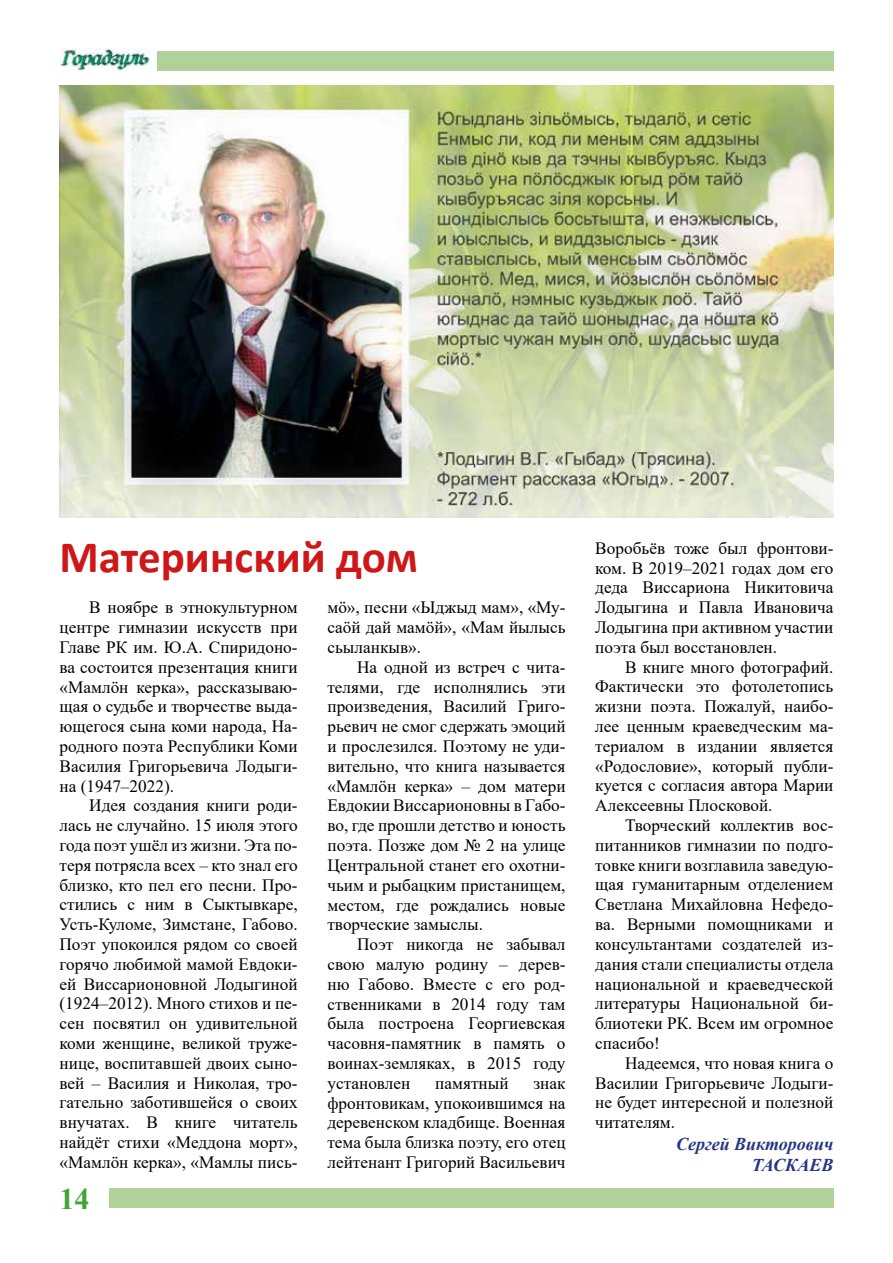
<style>
.page{position:relative;width:893px;height:1263px;background:#fff}
.page>*{position:absolute;margin:0;border:0;box-sizing:border-box;transform-origin:0 0}
.t1{font:700 45px "Calibri";color:#cd1719}
.t2{font:700 30px "Times New Roman";color:#3fa535}
.t3{font:italic 700 18px/21.6px "Times New Roman";color:#283583;text-align:right}
.t4{font:17.25px/19.8px "Times New Roman";color:#000;text-align:justify}
</style>
<div class="page">
<img style="left:60px;top:49px;width:90px;height:21px">
<div style="left:157px;top:51px;width:676px;height:20px;background:#b0d199"></div>
<div style="left:109px;top:1188px;width:724px;height:20px;background:#b0d199"></div>
<img style="left:60px;top:85px;width:773px;height:432px">
<h1 class="t1" style="left:60px;top:526px;width:360px">Материнский дом</h1>
<p class="t4" style="left:60px;top:597px;width:240px;text-indent:30px">В ноябре в этнокультурном центре гимназии искусств при Главе РК им. Ю.А. Спиридоно&shy;ва состоится презентация книги «Мамлӧн керка», рассказываю&shy;щая о судьбе и творчестве выда&shy;ющегося сына коми народа, На&shy;родного поэта Республики Коми Василия Григорьевича Лодыги&shy;на (1947–2022).</p>
<p class="t4" style="left:60px;top:795px;width:240px;text-indent:30px">Идея создания книги роди&shy;лась не случайно. 15 июля этого года поэт ушёл из жизни. Эта по&shy;теря потрясла всех – кто знал его близко, кто пел его песни. Про&shy;стились с ним в Сыктывкаре, Усть-Куломе, Зимстане, Габово.<br>Поэт упокоился рядом со своей горячо любимой мамой Евдоки&shy;ей Виссарионовной Лодыгиной (1924–2012). Много стихов и пе&shy;сен посвятил он удивительной коми женщине, великой труже&shy;нице, воспитавшей двоих сыно&shy;вей – Василия и Николая, тро&shy;гательно заботившейся о своих внучатах. В книге читатель найдёт стихи «Меддона морт», «Мамлӧн керка», «Мамлы пись-</p>
<p class="t4" style="left:327px;top:597px;width:240px">мӧ», песни «Ыджыд мам», «Му&shy;саӧй дай мамӧй», «Мам йылысь сьыланкыв».</p>
<p class="t4" style="left:327px;top:657px;width:240px;text-indent:30px">На одной из встреч с чита&shy;телями, где исполнялись эти произведения, Василий Григо&shy;рьевич не смог сдержать эмоций и прослезился. Поэтому не уди&shy;вительно, что книга называется «Мамлӧн керка» – дом матери Евдокии Виссарионовны в Габо&shy;во, где прошли детство и юность поэта. Позже дом № 2 на улице Центральной станет его охотни&shy;чьим и рыбацким пристанищем, местом, где рождались новые творческие замыслы.</p>
<p class="t4" style="left:327px;top:934px;width:240px;text-indent:30px">Поэт никогда не забывал свою малую родину – дерев&shy;ню Габово. Вместе с его род&shy;ственниками в 2014 году там была построена Георгиевская часовня-памятник в память о воинах-земляках, в 2015 году установлен</p>
<p class="t4" style="left:435px;top:1072px;width:75px">памятный</p>
<p class="t4" style="left:327px;top:1072px;width:240px;text-indent:206px">знак фронтовикам, упокоившимся на деревенском кладбище. Военная тема была близка поэту, его отец лейтенант Григорий Васильевич</p>
<h2 class="t2" style="left:60px;top:1177px;width:31px">14</h2>
<p class="t4" style="left:595px;top:538px;width:240px">Воробьёв тоже был фронтови&shy;ком. В 2019–2021 годах дом его деда Виссариона Никитовича Лодыгина и Павла Ивановича Лодыгина при активном участии поэта был восстановлен.</p>
<p class="t4" style="left:595px;top:656px;width:240px;text-indent:30px">В книге много фотографий.<br>Фактически это фотолетопись жизни поэта. Пожалуй, наибо&shy;лее ценным краеведческим ма&shy;териалом в издании является «Родословие», который публи&shy;куется с согласия автора Марии Алексеевны Плосковой.</p>
<p class="t4" style="left:595px;top:815px;width:240px;text-indent:30px">Творческий коллектив вос&shy;питанников гимназии по подго&shy;товке книги возглавила заведую&shy;щая гуманитарным отделением Светлана Михайловна Нефедо&shy;ва. Верными помощниками и консультантами создателей из&shy;дания стали специалисты отдела национальной и краеведческой литературы Национальной би&shy;блиотеки РК. Всем им огромное спасибо!</p>
<p class="t4" style="left:595px;top:1052px;width:240px;text-indent:30px">Надеемся, что новая книга о Василии Григорьевиче Лодыги&shy;не будет интересной и полезной читателям.</p>
<p class="t3" style="left:676px;top:1132px;width:159px">Сергей Викторович<br>ТАСКАЕВ</p>
</div>
